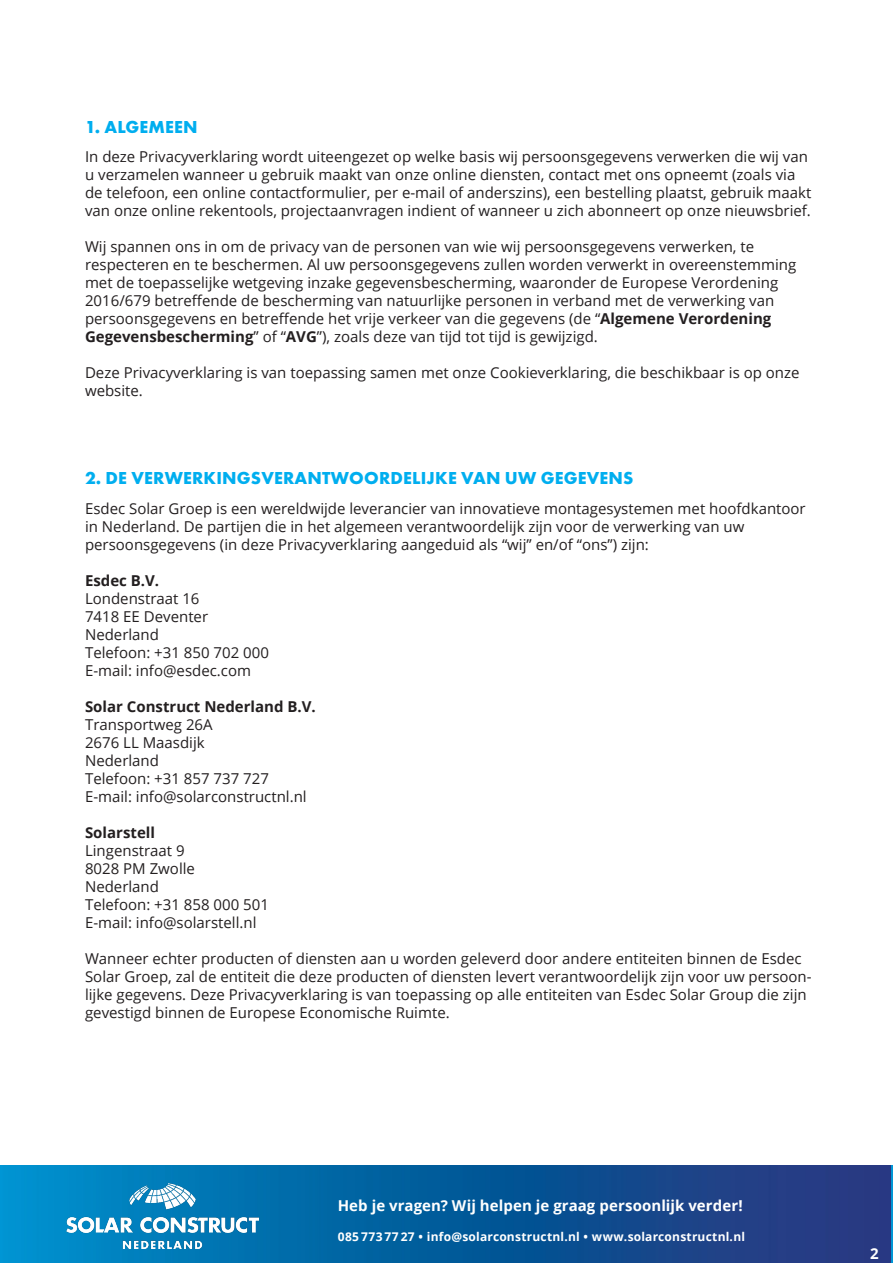
<style>
.page{position:relative;width:893px;height:1263px;background:#fff}
.page>*{position:absolute;margin:0;border:0;box-sizing:border-box;transform-origin:0 0}
.t1{font:700 18px "Futura PT";letter-spacing:.01em;color:#00aeef}
.t2{font:15px/18px "Open Sans";color:#231f20}
.t3{font:700 15px "Open Sans";letter-spacing:.005em;color:#fff}
.t4{font:700 15px "Open Sans";color:#231f20}
.t5{font:700 12px "Open Sans";letter-spacing:.015em;color:#fff}
.s1{font-weight:700}
</style>
<div class="page">
<img style="left:0;top:1165px;width:893px;height:98px">
<img style="left:67px;top:1183px;width:191px;height:65px">
<p class="t1" style="left:85px;top:115px;width:114px">1. ALGEMEEN</p>
<p class="t2" style="left:85px;top:148px;width:728px">In deze Privacyverklaring wordt uiteengezet op welke basis wij persoonsgegevens verwerken die wij van u verzamelen wanneer u gebruik maakt van onze online diensten, contact met ons opneemt (zoals via de telefoon, een online contactformulier, per e-mail of anderszins), een bestelling plaatst, gebruik maakt van onze online rekentools, projectaanvragen indient of wanneer u zich abonneert op onze nieuwsbrief.</p>
<p class="t2" style="left:85px;top:238px;width:671px">Wij spannen ons in om de privacy van de personen van wie wij persoonsgegevens verwerken, te</p>
<p class="t2" style="left:85px;top:256px;width:713px">respecteren en te beschermen. Al uw persoonsgegevens zullen worden verwerkt in overeenstemming met de toepasselijke wetgeving inzake gegevensbescherming, waaronder de Europese Verordening<br>2016/679 betreffende de bescherming van natuurlijke personen in verband met de verwerking van</p>
<p class="t2" style="left:85px;top:310px;width:688px">persoonsgegevens en betreffende het vrije verkeer van die gegevens (de “<span class="s1">Algemene Verordening</span></p>
<p class="t2" style="left:85px;top:328px;width:514px"><span class="s1">Gegevensbescherming</span>” of “<span class="s1">AVG</span>”), zoals deze van tijd tot tijd is gewijzigd.</p>
<p class="t2" style="left:85px;top:364px;width:716px">Deze Privacyverklaring is van toepassing samen met onze Cookieverklaring, die beschikbaar is op onze website.</p>
<p class="t1" style="left:85px;top:466px;width:550px">2. DE VERWERKINGSVERANTWOORDELIJKE VAN UW GEGEVENS</p>
<p class="t2" style="left:85px;top:499px;width:722px">Esdec Solar Groep is een wereldwijde leverancier van innovatieve montagesystemen met hoofdkantoor in Nederland. De partijen die in het algemeen verantwoordelijk zijn voor de verwerking van uw</p>
<p class="t2" style="left:85px;top:535px;width:565px">persoonsgegevens (in deze Privacyverklaring aangeduid als “wij” en/of “ons”) zijn:</p>
<p class="t4" style="left:85px;top:570px;width:76px">Esdec B.V.</p>
<p class="t2" style="left:85px;top:589px;width:116px">Londenstraat 16</p>
<p class="t2" style="left:85px;top:607px;width:125px">7418 EE Deventer</p>
<p class="t2" style="left:85px;top:625px;width:75px">Nederland</p>
<p class="t2" style="left:85px;top:643px;width:185px">Telefoon: +31 850 702 000</p>
<p class="t2" style="left:85px;top:661px;width:168px">E-mail: info@esdec.com</p>
<p class="t4" style="left:85px;top:696px;width:232px">Solar Construct Nederland B.V.</p>
<p class="t2" style="left:85px;top:715px;width:129px">Transportweg 26A</p>
<p class="t2" style="left:85px;top:733px;width:121px">2676 LL Maasdijk</p>
<p class="t2" style="left:85px;top:751px;width:75px">Nederland</p>
<p class="t2" style="left:85px;top:769px;width:185px">Telefoon: +31 857 737 727</p>
<p class="t2" style="left:85px;top:787px;width:223px">E-mail: info@solarconstructnl.nl</p>
<p class="t4" style="left:85px;top:822px;width:71px">Solarstell</p>
<p class="t2" style="left:85px;top:841px;width:101px">Lingenstraat 9</p>
<p class="t2" style="left:85px;top:859px;width:111px">8028 PM Zwolle</p>
<p class="t2" style="left:85px;top:877px;width:75px">Nederland</p>
<p class="t2" style="left:85px;top:895px;width:185px">Telefoon: +31 858 000 501</p>
<p class="t2" style="left:85px;top:913px;width:173px">E-mail: info@solarstell.nl</p>
<p class="t2" style="left:85px;top:949px;width:728px">Wanneer echter producten of diensten aan u worden geleverd door andere entiteiten binnen de Esdec Solar Groep, zal de entiteit die deze producten of diensten levert verantwoordelijk zijn voor uw persoon&shy;lijke gegevens. Deze Privacyverklaring is van toepassing op alle entiteiten van Esdec Solar Group die zijn gevestigd binnen de Europese Economische Ruimte.</p>
<p class="t3" style="left:338px;top:1195px;width:407px">Heb je vragen? Wij helpen je graag persoonlijk verder!</p>
<p class="t5" style="left:338px;top:1228px;width:409px">085 773 77 27 • info@solarconstructnl.nl • www.solarconstructnl.nl</p>
<p class="t3" style="left:870px;top:1243px;width:10px">2</p>
</div>
